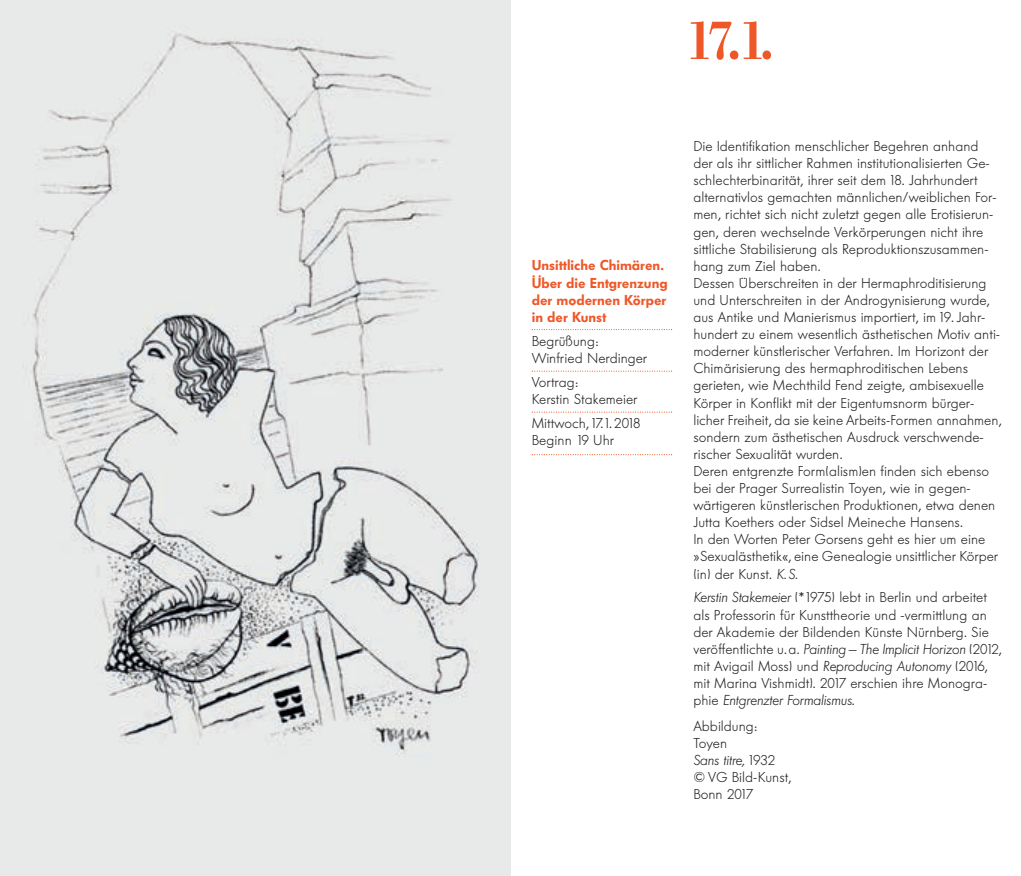
<style>
.page{position:relative;width:1021px;height:876px;background:#fff}
.page>*{position:absolute;margin:0;border:0;box-sizing:border-box;transform-origin:0 0}
.t1{font:500 54.6px "Bodoni Berthold BQ";color:#ee5829;scale:.93 1}
.t2{font:300 14.25px/17.1px "Futura BQ";color:#231f20}
.t3{font:600 14.25px/17.1px "Futura BQ";color:#ee5829}
.s1{font-style:italic}
</style>
<div class="page">
<img style="left:0;top:0;width:510px;height:876px">
<svg style="left:531px;top:371px;width:141px;height:1px"></svg>
<svg style="left:531px;top:454px;width:141px;height:1px"></svg>
<svg style="left:531px;top:329px;width:141px;height:1px"></svg>
<svg style="left:531px;top:412px;width:141px;height:1px"></svg>
<h1 class="t1" style="left:686px;top:10px;width:94px">17.1.</h1>
<p class="t3" style="left:531px;top:257px;width:137px">Unsittliche Chimären.<br>Über die Entgrenzung der modernen Körper in der Kunst</p>
<p class="t2" style="left:532px;top:332px;width:117px">Begrüßung:<br>Winfried Nerdinger</p>
<p class="t2" style="left:532px;top:373px;width:107px">Vortrag:<br>Kerstin Stakemeier</p>
<p class="t2" style="left:532px;top:414px;width:110px">Mittwoch,17.1. 2018<br>Beginn 19 Uhr</p>
<p class="t2" style="left:693px;top:138px;width:310px">Die Identifikation menschlicher Begehren anhand<br>der als ihr sittlicher Rahmen institutionalisierten Ge&shy;schlechterbinarität, ihrer seit dem 18. Jahrhundert alternativlos gemachten männlichen/weiblichen For&shy;men, richtet sich nicht zuletzt gegen alle Erotisierun&shy;gen, deren wechselnde Verkörperungen nicht ihre sittliche Stabilisierung als Reproduktionszusammen&shy;hang zum Ziel haben.<br>Dessen Überschreiten in der Hermaphroditisierung und Unterschreiten in der Androgynisierung wurde, aus Antike und Manierismus importiert, im 19. Jahr&shy;hundert zu einem wesentlich ästhetischen Motiv anti&shy;moderner künstlerischer Verfahren. Im Horizont der Chimärisierung des hermaphroditischen Lebens gerieten, wie Mechthild Fend zeigte, ambisexuelle Körper in Konflikt mit der Eigentumsnorm bürger&shy;licher Freiheit, da sie keine Arbeits-Formen annahmen, sondern zum ästhetischen Ausdruck verschwende&shy;rischer Sexualität wurden.<br>Deren entgrenzte Form(alism)en finden sich ebenso bei der Prager Surrealistin Toyen, wie in gegen&shy;wärtigeren künstlerischen Produktionen, etwa denen Jutta Koethers oder Sidsel Meineche Hansens.<br>In den Worten Peter Gorsens geht es hier um eine »Sexualästhetik«, eine Genealogie unsittlicher Körper (in) der Kunst. <span class="s1">K.S.</span></p>
<p class="t2" style="left:693px;top:589px;width:310px"><span class="s1">Kerstin Stakemeier</span> (*1975) lebt in Berlin und arbeitet als Professorin für Kunsttheorie und -vermittlung an der Akademie der Bildenden Künste Nürnberg. Sie veröffentlichte u.a. <span class="s1">Painting – The Implicit Horizon</span> (2012, mit Avigail Moss) und <span class="s1">Reproducing Autonomy</span> (2016, mit Marina Vishmidt). 2017 erschien ihre Monogra&shy;phie <span class="s1">Entgrenzter Formalismus</span>.</p>
<p class="t2" style="left:693px;top:717px;width:100px">Abbildung:<br>Toyen<br><span class="s1">Sans titre,</span> 1932<br>© VG Bild-Kunst,<br>Bonn 2017</p>
</div>
